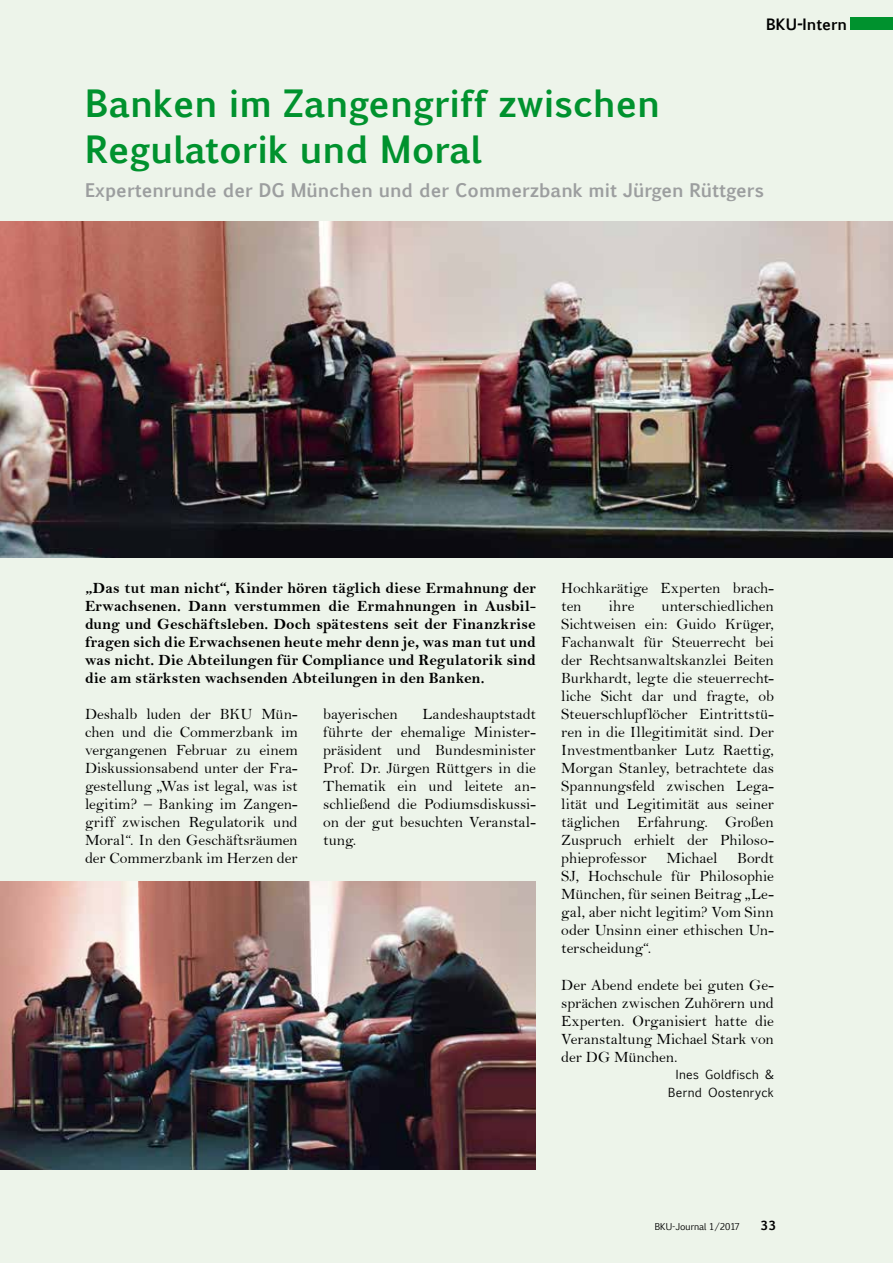
<style>
.page{position:relative;width:893px;height:1263px;background:#edf4ea}
.page>*{position:absolute;margin:0;border:0;box-sizing:border-box;transform-origin:0 0}
.t1{font:700 36px/46.2px "Euphemia UCAS";color:#00922e}
.t2{font:700 18px "Euphemia UCAS";color:#9c9e9f}
.t3{font:15.75px/18px "Bell";letter-spacing:-.005em;color:#000;text-align:justify}
.t4{font:15.75px/18px "Bell MT Bold";letter-spacing:.005em;color:#000;text-align:justify}
.t5{font:700 15px "Euphemia UCAS";color:#000}
.t6{font:12px/18px "Euphemia CAS";letter-spacing:.025em;color:#000;text-align:right}
.t7{font:700 12px "Euphemia UCAS";color:#000}
.t8{font:9px "Euphemia CAS";color:#000}
</style>
<div class="page">
<div style="left:850px;top:17px;width:43px;height:13px;background:#00922e"></div>
<img style="left:0;top:221px;width:893px;height:336px">
<img style="left:0;top:881px;width:536px;height:288px">
<p class="t5" style="left:766px;top:13px;width:82px">BKU-Intern</p>
<h1 class="t1" style="left:85px;top:81px;width:577px">Banken im Zangengriff zwischen<br>Regulatorik und Moral</h1>
<p class="t2" style="left:85px;top:177px;width:680px">Expertenrunde der DG München und der Commerzbank mit Jürgen Rüttgers</p>
<p class="t4" style="left:85px;top:579px;width:452px">„Das tut man nicht“, Kinder hören täglich diese Ermahnung der Erwachsenen. Dann verstummen die Ermahnungen in Ausbil&shy;dung und Geschäftsleben. Doch spätestens seit der Finanzkrise fragen sich die Erwachsenen heute mehr denn je, was man tut und was nicht. Die Abteilungen für Compliance und Regulatorik sind die am stärksten wachsenden Abteilungen in den Banken.</p>
<p class="t3" style="left:85px;top:705px;width:214px">Deshalb luden der BKU Mün&shy;chen und die Commerzbank im vergangenen Februar zu einem Diskussionsabend unter der Fra&shy;gestellung „Was ist legal, was ist legitim? – Banking im Zangen&shy;griff zwischen Regulatorik und Moral“. In den Geschäftsräumen der Commerzbank im Herzen der</p>
<p class="t3" style="left:323px;top:705px;width:76px">bayerischen</p>
<p class="t3" style="left:323px;top:705px;width:214px;text-indent:99px">Landeshauptstadt führte der ehemalige Minister&shy;präsident und Bundesminister Prof. Dr. Jürgen Rüttgers in die Thematik ein und leitete an&shy;schließend die Podiumsdiskussi&shy;on der gut besuchten Veranstal&shy;tung.</p>
<p class="t3" style="left:561px;top:579px;width:214px">Hochkarätige Experten brach&shy;ten</p>
<p class="t3" style="left:561px;top:597px;width:214px;text-indent:100px">unterschiedlichen Sichtweisen ein: Guido Krüger, Fachanwalt für Steuerrecht bei der Rechtsanwaltskanzlei Beiten Burkhardt, legte die steuerrecht&shy;liche Sicht dar und fragte, ob Steuerschlupflöcher Eintrittstü&shy;ren in die Illegitimität sind. Der Investmentbanker Lutz Raettig, Morgan Stanley, betrachtete das Spannungsfeld zwischen Lega&shy;lität und Legitimität aus seiner täglichen Erfahrung. Großen Zuspruch erhielt der Philoso&shy;phieprofessor</p>
<p class="t3" style="left:609px;top:597px;width:27px">ihre</p>
<p class="t3" style="left:666px;top:849px;width:53px">Michael</p>
<p class="t3" style="left:561px;top:849px;width:214px;text-indent:176px">Bordt SJ, Hochschule für Philosophie München, für seinen Beitrag „Le&shy;gal, aber nicht legitim? Vom Sinn oder Unsinn einer ethischen Un&shy;terscheidung“.</p>
<p class="t3" style="left:561px;top:975px;width:214px">Der Abend endete bei guten Ge&shy;sprächen zwischen Zuhörern und Experten. Organisiert hatte die Veranstaltung Michael Stark von der DG München.</p>
<p class="t6" style="left:668px;top:1066px;width:107px">Ines Goldfisch &amp;<br>Bernd Oostenryck</p>
<p class="t8" style="left:655px;top:1220px;width:87px">BKU-Journal 1/2017</p>
<p class="t7" style="left:761px;top:1216px;width:17px">33</p>
</div>
